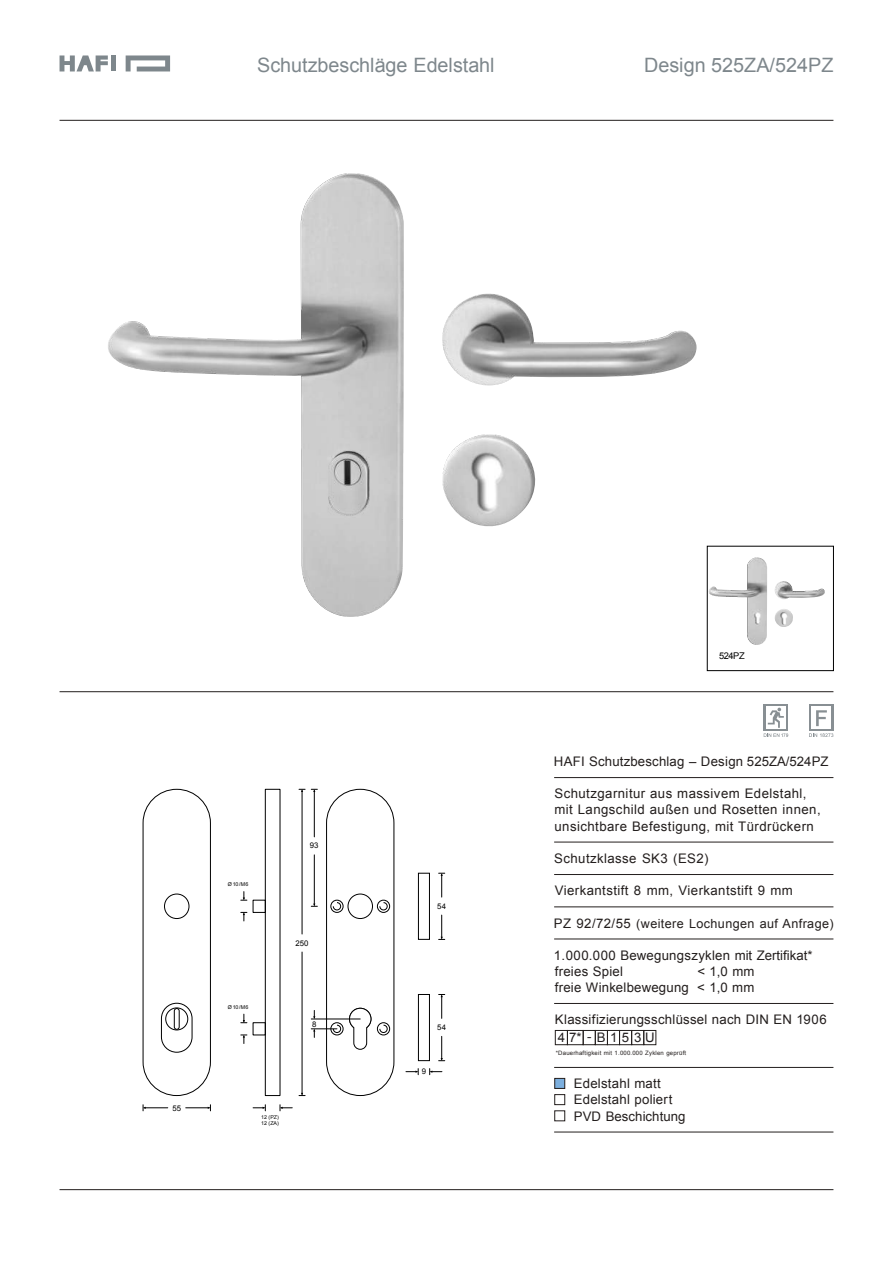
<style>
.page{position:relative;width:893px;height:1263px;background:#fff}
.page>*{position:absolute;margin:0;border:0;box-sizing:border-box;transform-origin:0 0}
.t1{font:19.8px "Arial";color:#7e878c}
.t2{font:13.2px/16.2px "Arial";letter-spacing:.03em;color:#231e1d}
.t3{font:13.2px "Arial";letter-spacing:.01em;color:#231e1d}
.t4{font:13.2px "Arial";letter-spacing:.33em;color:#221e1f}
.t5{font:12.6px "Arial";letter-spacing:.03em;color:#231e1d}
.t6{font:9.3px "Arial";letter-spacing:-.045em;color:#000}
.t7{font:7.8px "Arial";color:#000}
.t8{font:6px "Arial";letter-spacing:.03em;color:#231e1d}
.t9{font:5.25px/6.3px "Arial";color:#000}
.s1{font-size:13.2px}
</style>
<div class="page">
<img style="left:775px;top:581px;width:50px;height:18px">
<img style="left:775px;top:609px;width:18px;height:18px">
<img style="left:709px;top:557px;width:58px;height:88px">
<hr style="left:60px;top:120px;width:773px;height:1px;background:#231e1d">
<hr style="left:60px;top:1189px;width:773px;height:1px;background:#231e1d">
<hr style="left:60px;top:691px;width:773px;height:1px;background:#231e1d">
<svg style="left:60px;top:55px;width:48px;height:16px"></svg>
<svg style="left:126px;top:55px;width:44px;height:16px"></svg>
<div style="left:111px;top:55px;width:5px;height:16px;background:#7e878c"></div>
<hr style="left:554px;top:777px;width:279px;height:1px;background:#231e1d">
<hr style="left:554px;top:842px;width:279px;height:1px;background:#231e1d">
<hr style="left:554px;top:874px;width:279px;height:1px;background:#231e1d">
<hr style="left:554px;top:939px;width:279px;height:1px;background:#231e1d">
<hr style="left:554px;top:1003px;width:279px;height:1px;background:#231e1d">
<hr style="left:554px;top:1067px;width:279px;height:1px;background:#231e1d">
<hr style="left:554px;top:907px;width:279px;height:1px;background:#231e1d">
<div style="left:555px;top:1030px;width:13px;height:15px;border:1px solid #231e1d"></div>
<div style="left:567px;top:1030px;width:16px;height:15px;border:1px solid #231e1d"></div>
<div style="left:607px;top:1030px;width:13px;height:15px;border:1px solid #231e1d"></div>
<div style="left:619px;top:1030px;width:13px;height:15px;border:1px solid #231e1d"></div>
<div style="left:631px;top:1030px;width:13px;height:15px;border:1px solid #231e1d"></div>
<div style="left:644px;top:1030px;width:12px;height:15px;border:1px solid #231e1d"></div>
<div style="left:583px;top:1030px;width:12px;height:15px;border:1px solid #231e1d"></div>
<div style="left:595px;top:1030px;width:13px;height:15px;border:1px solid #231e1d"></div>
<svg style="left:809px;top:704px;width:24px;height:27px"></svg>
<div style="left:811px;top:707px;width:20px;height:22px;background:#fff"></div>
<svg style="left:816px;top:710px;width:11px;height:16px"></svg>
<svg style="left:809px;top:733px;width:24px;height:4px"></svg>
<svg style="left:764px;top:704px;width:24px;height:4px"></svg>
<div style="left:766px;top:707px;width:20px;height:22px;background:#fff"></div>
<svg style="left:764px;top:708px;width:24px;height:29px"></svg>
<div style="left:707px;top:546px;width:127px;height:125px;border:1px solid #000"></div>
<svg style="left:143px;top:1105px;width:25px;height:6px"></svg>
<svg style="left:186px;top:1105px;width:25px;height:6px"></svg>
<svg style="left:142px;top:789px;width:69px;height:307px"></svg>
<div style="left:161px;top:1003px;width:31px;height:49px;background:#fff;border-radius:15px"></div>
<div style="left:161px;top:1003px;width:31px;height:49px;border:1px solid #000;border-radius:15px"></div>
<svg style="left:166px;top:1008px;width:22px;height:22px"></svg>
<div style="left:165px;top:1007px;width:23px;height:23px;border:1px solid #000;border-radius:50%"></div>
<div style="left:174px;top:1008px;width:5px;height:21px;background:#fff;border-radius:2px"></div>
<div style="left:174px;top:1008px;width:6px;height:22px;border:1px solid #000;border-radius:2px"></div>
<div style="left:265px;top:789px;width:15px;height:307px;border:1px solid #000"></div>
<svg style="left:280px;top:1105px;width:12px;height:6px"></svg>
<svg style="left:253px;top:1105px;width:13px;height:6px"></svg>
<hr style="left:302px;top:952px;width:1px;height:142px;background:#000">
<hr style="left:302px;top:790px;width:1px;height:144px;background:#000">
<svg style="left:439px;top:915px;width:6px;height:25px"></svg>
<svg style="left:439px;top:873px;width:6px;height:24px"></svg>
<svg style="left:439px;top:1036px;width:6px;height:25px"></svg>
<svg style="left:439px;top:994px;width:6px;height:24px"></svg>
<svg style="left:418px;top:872px;width:12px;height:189px"></svg>
<svg style="left:429px;top:1068px;width:13px;height:7px"></svg>
<svg style="left:406px;top:1068px;width:13px;height:7px"></svg>
<svg style="left:241px;top:891px;width:25px;height:152px"></svg>
<svg style="left:311px;top:789px;width:84px;height:307px"></svg>
<img style="left:442px;top:294px;width:254px;height:91px">
<img style="left:442px;top:434px;width:93px;height:92px">
<img style="left:108px;top:173px;width:296px;height:444px">
<img style="left:329px;top:451px;width:40px;height:64px">
<hr style="left:554px;top:1132px;width:279px;height:1px;background:#231e1d">
<div style="left:555px;top:1078px;width:10px;height:10px;background:#7cafde;border:1px solid #231e1d"></div>
<div style="left:555px;top:1094px;width:10px;height:11px;background:#fff;border:1px solid #231e1d"></div>
<div style="left:555px;top:1111px;width:10px;height:10px;border:1px solid #231e1d"></div>
<h1 class="t1" style="left:257px;top:52px;width:239px">Schutzbeschläge Edelstahl</h1>
<h1 class="t1" style="left:644px;top:52px;width:191px">Design 525ZA/524PZ</h1>
<p class="t7" style="left:172px;top:1103px;width:10px">55</p>
<p class="t9" style="left:228px;top:881px;width:22px">Ø10/M6</p>
<p class="t9" style="left:228px;top:1004px;width:22px">Ø10/M6</p>
<p class="t7" style="left:310px;top:840px;width:10px">93</p>
<p class="t7" style="left:296px;top:938px;width:15px">250</p>
<p class="t7" style="left:312px;top:1019px;width:6px">8</p>
<p class="t9" style="left:261px;top:1114px;width:19px">12 (PZ)<br>12 (ZA)</p>
<p class="t7" style="left:437px;top:901px;width:10px">54</p>
<p class="t7" style="left:437px;top:1022px;width:10px">54</p>
<p class="t7" style="left:422px;top:1066px;width:6px">9</p>
<p class="t6" style="left:719px;top:650px;width:27px">524PZ</p>
<p class="t3" style="left:554px;top:753px;width:276px">HAFI Schutzbeschlag – Design 525ZA/524PZ</p>
<p class="t2" style="left:554px;top:786px;width:268px">Schutzgarnitur aus massivem Edelstahl, mit Langschild außen und Rosetten innen, unsichtbare Befestigung, mit Türdrückern</p>
<p class="t2" style="left:554px;top:850px;width:156px">Schutzklasse SK3 (ES2)</p>
<p class="t2" style="left:555px;top:883px;width:240px">Vierkantstift 8 mm, Vierkantstift 9 mm</p>
<p class="t5" style="left:554px;top:915px;width:281px"><span class="s1">PZ 92/72/55</span> (weitere Lochungen auf Anfrage)</p>
<p class="t2" style="left:554px;top:947px;width:260px">1.000.000 Bewegungszyklen mit Zertifikat* freies Spiel</p>
<p class="t2" style="left:555px;top:963px;width:201px;text-align:right">&lt; 1,0 mm<br>freie Winkelbewegung &lt; 1,0 mm</p>
<p class="t4" style="left:558px;top:1029px;width:98px">47*-B153U</p>
<p class="t2" style="left:555px;top:1012px;width:273px">Klassifizierungsschlüssel nach DIN EN 1906</p>
<p class="t8" style="left:556px;top:1049px;width:132px">*Dauerhaftigkeit mit 1.000.000 Zyklen geprüft</p>
<p class="t2" style="left:574px;top:1075px;width:113px">Edelstahl matt<br>Edelstahl poliert<br>PVD Beschichtung</p>
</div>
